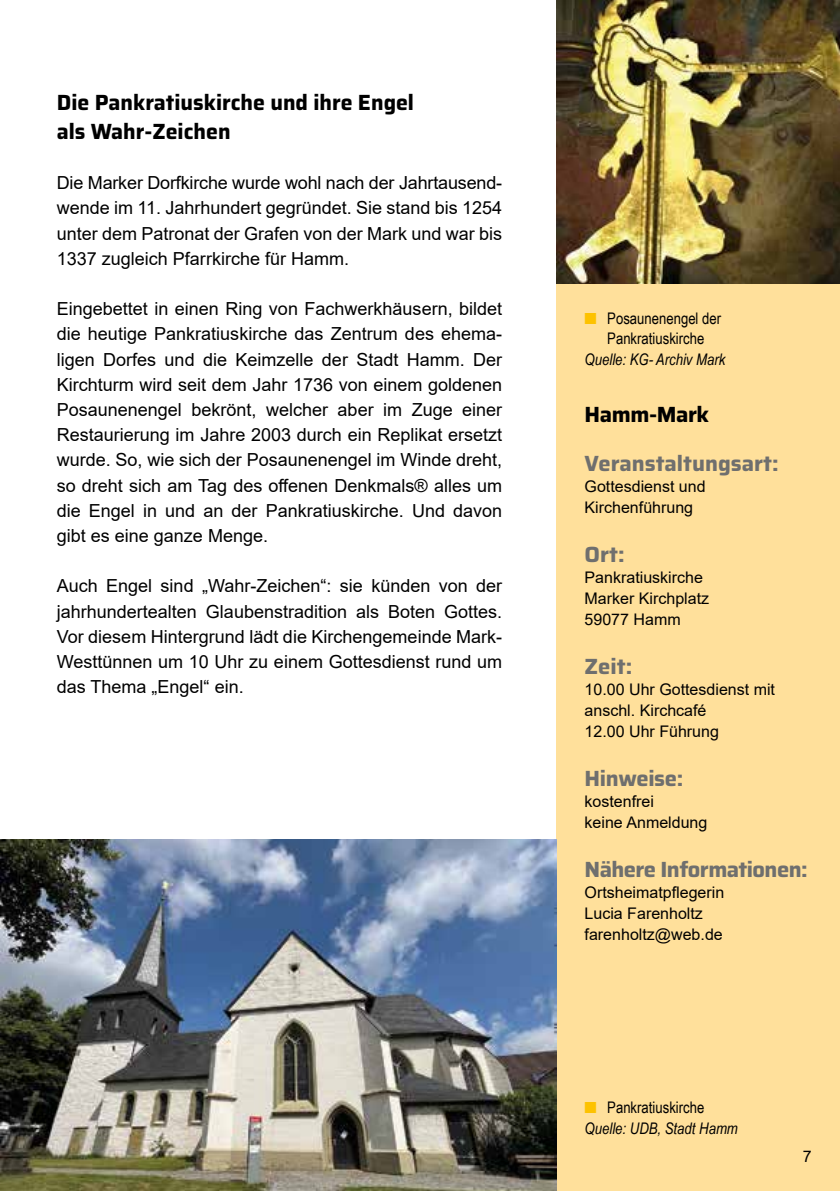
<style>
.page{position:relative;width:840px;height:1191px;background:#fff}
.page>*{position:absolute;margin:0;border:0;box-sizing:border-box;transform-origin:0 0}
.t1{font:700 22px "Saira";letter-spacing:-.015em;color:#6f6f6e}
.t2{font:700 22px/28.6px "Saira";color:#000}
.t3{font:700 22px "Saira";letter-spacing:-.02em;color:#000}
.t4{font:18px/25.2px "Arial";color:#000;text-align:justify}
.t5{font:16px/20.8px "Arial";color:#000}
.t6{font:italic 16px/20.8px "Arial Narrow";color:#000}
.t7{font:16px/20.8px "Arial Narrow";color:#000;text-align:center}
.s1{color:#fdc200}
.s2{font-style:normal}
</style>
<div class="page">
<div style="left:556px;top:0;width:283px;height:1191px;background:#ffe09b"></div>
<img style="left:0;top:839px;width:556px;height:352px">
<img style="left:556px;top:0;width:283px;height:283px">
<p class="t2" style="left:57px;top:88px;width:358px">Die Pankratiuskirche und ihre Engel als Wahr-Zeichen</p>
<p class="t4" style="left:57px;top:170px;width:447px">Die Marker Dorfkirche wurde wohl nach der Jahrtausend&shy;wende im 11. Jahrhundert gegründet. Sie stand bis 1254 unter dem Patronat der Grafen von der Mark und war bis 1337 zugleich Pfarrkirche für Hamm.</p>
<p class="t4" style="left:57px;top:296px;width:447px">Eingebettet in einen Ring von Fachwerkhäusern, bildet die heutige Pankratiuskirche das Zentrum des ehema&shy;ligen Dorfes und die Keimzelle der Stadt Hamm. Der Kirchturm wird seit dem Jahr 1736 von einem goldenen Posaunenengel bekrönt, welcher aber im Zuge einer Restaurierung im Jahre 2003 durch ein Replikat ersetzt wurde. So, wie sich der Posaunenengel im Winde dreht, so dreht sich am Tag des offenen Denkmals® alles um die Engel in und an der Pankratiuskirche. Und davon gibt es eine ganze Menge.</p>
<p class="t4" style="left:57px;top:573px;width:447px">Auch Engel sind „Wahr-Zeichen“: sie künden von der jahrhundertealten Glaubenstradition als Boten Gottes.<br>Vor diesem Hintergrund lädt die Kirchengemeinde Mark-Westtünnen um 10 Uhr zu einem Gottesdienst rund um das Thema „Engel“ ein.</p>
<p class="t7" style="left:584px;top:307px;width:138px"><span class="s1">■</span> Posaunenengel der<br>Pankratiuskirche</p>
<p class="t6" style="left:584px;top:349px;width:142px">Quelle: KG- Archiv Mark</p>
<p class="t3" style="left:584px;top:397px;width:126px">Hamm-Mark</p>
<p class="t1" style="left:584px;top:446px;width:195px">Veranstaltungsart:</p>
<p class="t5" style="left:584px;top:476px;width:122px">Gottesdienst und<br>Kirchenführung</p>
<p class="t1" style="left:584px;top:537px;width:42px">Ort:</p>
<p class="t5" style="left:584px;top:567px;width:126px">Pankratiuskirche<br>Marker Kirchplatz<br>59077 Hamm</p>
<p class="t1" style="left:584px;top:649px;width:49px">Zeit:</p>
<p class="t5" style="left:584px;top:679px;width:192px">10.00 Uhr Gottesdienst mit anschl. Kirchcafé<br>12.00 Uhr Führung</p>
<p class="t1" style="left:584px;top:761px;width:100px">Hinweise:</p>
<p class="t5" style="left:584px;top:791px;width:124px">kostenfrei<br>keine Anmeldung</p>
<p class="t1" style="left:584px;top:852px;width:224px">Nähere Informationen:</p>
<p class="t5" style="left:584px;top:882px;width:141px">Ortsheimatpflegerin<br>Lucia Farenholtz farenholtz@web.de</p>
<p class="t6" style="left:584px;top:1097px;width:155px"><span class="s1">■</span> <span class="s2">Pankratiuskirche<br></span>Quelle: UDB, Stadt Hamm</p>
<p class="t5" style="left:802px;top:1145px;width:10px">7</p>
</div>
